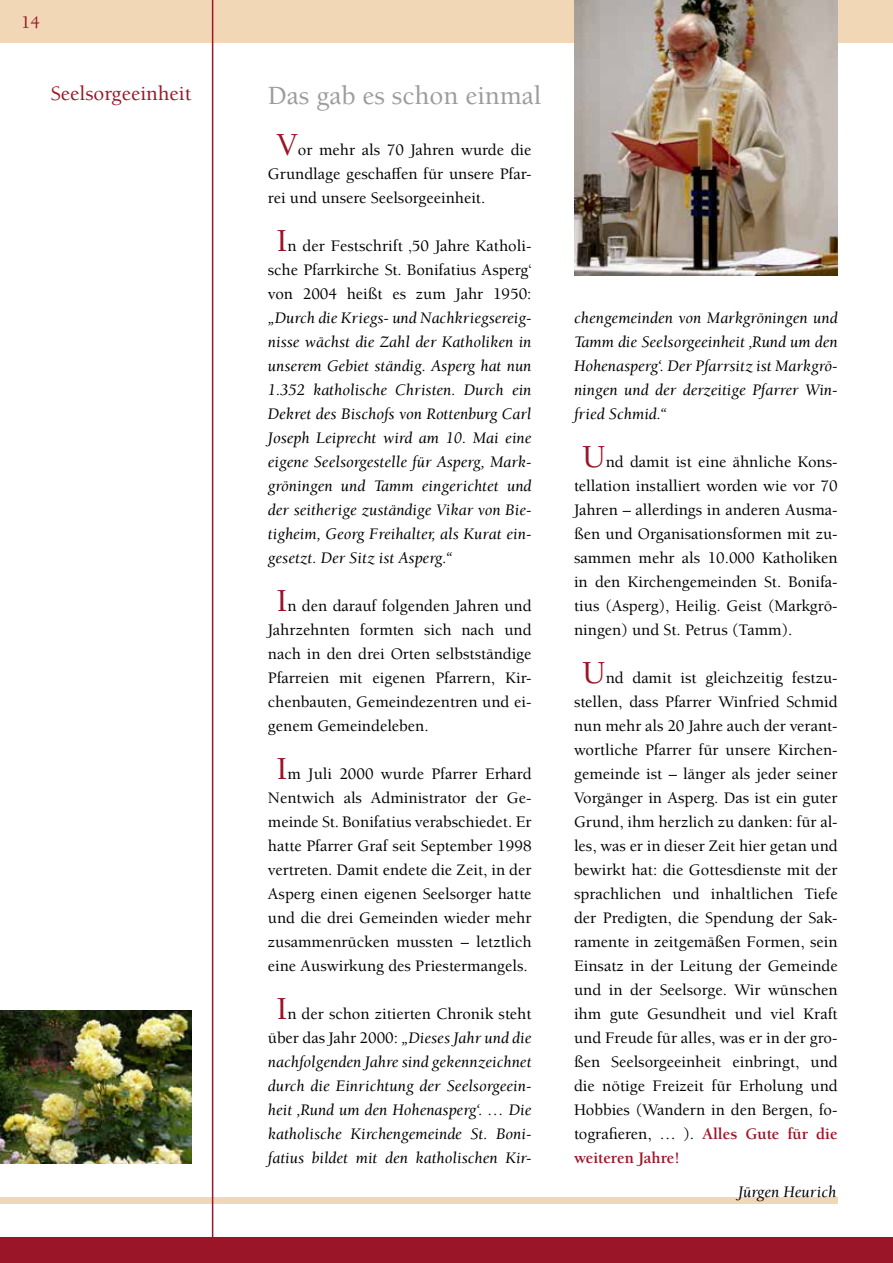
<style>
.page{position:relative;width:893px;height:1263px;background:#fff}
.page>*{position:absolute;margin:0;border:0;box-sizing:border-box;transform-origin:0 0}
.t1{font:500 27px "Berkeley Std";color:#9c9c9d}
.t2{font:500 21px "Berkeley Std";color:#9b1528}
.t3{font:500 18px "Berkeley Std";color:#9b1528}
.t4{font:500 16.5px/24px "Berkeley Std";color:#000;text-align:justify}
.t5{font:italic 16.5px/24px "Berkeley Std";color:#000;text-align:justify}
.s1{font-size:33px;color:#9b1528}
.s2{font-weight:500;font-style:normal;font-size:33px;color:#9b1528}
.s3{font-weight:500;font-style:normal}
.s4{font-weight:700;color:#9b1528}
</style>
<div class="page">
<div style="left:0;top:1237px;width:893px;height:26px;background:#9b1528"></div>
<div style="left:0;top:0;width:893px;height:43px;background:#f2d7b6"></div>
<div style="left:0;top:1197px;width:838px;height:6px;background:#f2d7b6"></div>
<hr style="left:212px;top:0;width:1px;height:1263px;background:#9b1528">
<img style="left:574px;top:0;width:264px;height:275px">
<img style="left:0;top:1010px;width:191px;height:153px">
<p class="t3" style="left:21px;top:13px;width:20px">14</p>
<p class="t2" style="left:51px;top:82px;width:142px">Seelsorgeeinheit</p>
<h1 class="t1" style="left:268px;top:81px;width:275px">Das gab es schon einmal</h1>
<p class="t4" style="left:268px;top:138px;width:265px;text-indent:8px"><span class="s1">V</span>or mehr als 70 Jahren wurde die Grundlage geschaffen für unsere Pfar&shy;rei und unsere Seelsorgeeinheit.</p>
<p class="t4" style="left:268px;top:234px;width:265px;text-align:center"><span class="s1">I</span>n der Festschrift ‚50 Jahre Katholi&shy;sche Pfarrkirche St. Bonifatius Asperg‘ von 2004 heißt es zum Jahr 1950:</p>
<p class="t5" style="left:268px;top:306px;width:265px">„Durch die Kriegs- und Nachkriegsereig&shy;nisse wächst die Zahl der Katholiken in unserem Gebiet ständig. Asperg hat nun 1.352 katholische Christen. Durch ein Dekret des Bischofs von Rottenburg Carl Joseph Leiprecht wird am 10. Mai eine eigene Seelsorgestelle für Asperg, Mark&shy;gröningen und Tamm eingerichtet und der seitherige zuständige Vikar von Bie&shy;tigheim, Georg Freihalter, als Kurat ein&shy;gesetzt. Der Sitz ist Asperg.“</p>
<p class="t4" style="left:268px;top:594px;width:265px;text-indent:8px"><span class="s1">I</span>n den darauf folgenden Jahren und Jahrzehnten formten sich nach und nach in den drei Orten selbstständige Pfarreien mit eigenen Pfarrern, Kir&shy;chenbauten, Gemeindezentren und ei&shy;genem Gemeindeleben.</p>
<p class="t4" style="left:268px;top:762px;width:265px;text-align:center"><span class="s1">I</span>m Juli 2000 wurde Pfarrer Erhard Nentwich als Administrator der Ge&shy;meinde St. Bonifatius verabschiedet. Er hatte Pfarrer Graf seit September 1998 vertreten. Damit endete die Zeit, in der Asperg einen eigenen Seelsorger hatte und die drei Gemeinden wieder mehr zusammenrücken mussten – letztlich eine Auswirkung des Priestermangels.</p>
<p class="t5" style="left:268px;top:1002px;width:265px;text-align:center"><span class="s2">I</span><span class="s3">n der schon zitierten Chronik steht über das Jahr 2000:</span> „Dieses Jahr und die nachfolgenden Jahre sind gekennzeichnet durch die Einrichtung der Seelsorgeein&shy;heit ‚Rund um den Hohenasperg‘. … Die katholische Kirchengemeinde St. Boni&shy;fatius bildet mit den katholischen Kir-</p>
<p class="t5" style="left:574px;top:307px;width:265px">chengemeinden von Markgröningen und Tamm die Seelsorgeeinheit ‚Rund um den Hohenasperg‘. Der Pfarrsitz ist Markgrö&shy;ningen und der derzeitige Pfarrer Win&shy;fried Schmid.“</p>
<p class="t4" style="left:574px;top:450px;width:265px;text-indent:8px"><span class="s1">U</span>nd damit ist eine ähnliche Kons&shy;tellation installiert worden wie vor 70<br>Jahren – allerdings in anderen Ausma&shy;ßen und Organisationsformen mit zu&shy;sammen mehr als 10.000 Katholiken in den Kirchengemeinden St. Bonifa&shy;tius (Asperg), Heilig. Geist (Markgrö&shy;ningen) und St. Petrus (Tamm).</p>
<p class="t4" style="left:574px;top:666px;width:265px;text-indent:8px"><span class="s1">U</span>nd damit ist gleichzeitig festzu&shy;stellen, dass Pfarrer Winfried Schmid nun mehr als 20 Jahre auch der verant&shy;wortliche Pfarrer für unsere Kirchen&shy;gemeinde ist – länger als jeder seiner Vorgänger in Asperg. Das ist ein guter Grund, ihm herzlich zu danken: für al&shy;les, was er in dieser Zeit hier getan und bewirkt hat: die Gottesdienste mit der sprachlichen und inhaltlichen Tiefe der Predigten, die Spendung der Sak&shy;ramente in zeitgemäßen Formen, sein Einsatz in der Leitung der Gemeinde und in der Seelsorge. Wir wünschen ihm gute Gesundheit und viel Kraft und Freude für alles, was er in der gro&shy;ßen Seelsorgeeinheit einbringt, und die nötige Freizeit für Erholung und Hobbies (Wandern in den Bergen, fo&shy;tografieren, … ). <span class="s4">Alles Gute für die weiteren Jahre!</span></p>
<p class="t5" style="left:738px;top:1180px;width:100px">Jürgen Heurich</p>
</div>
